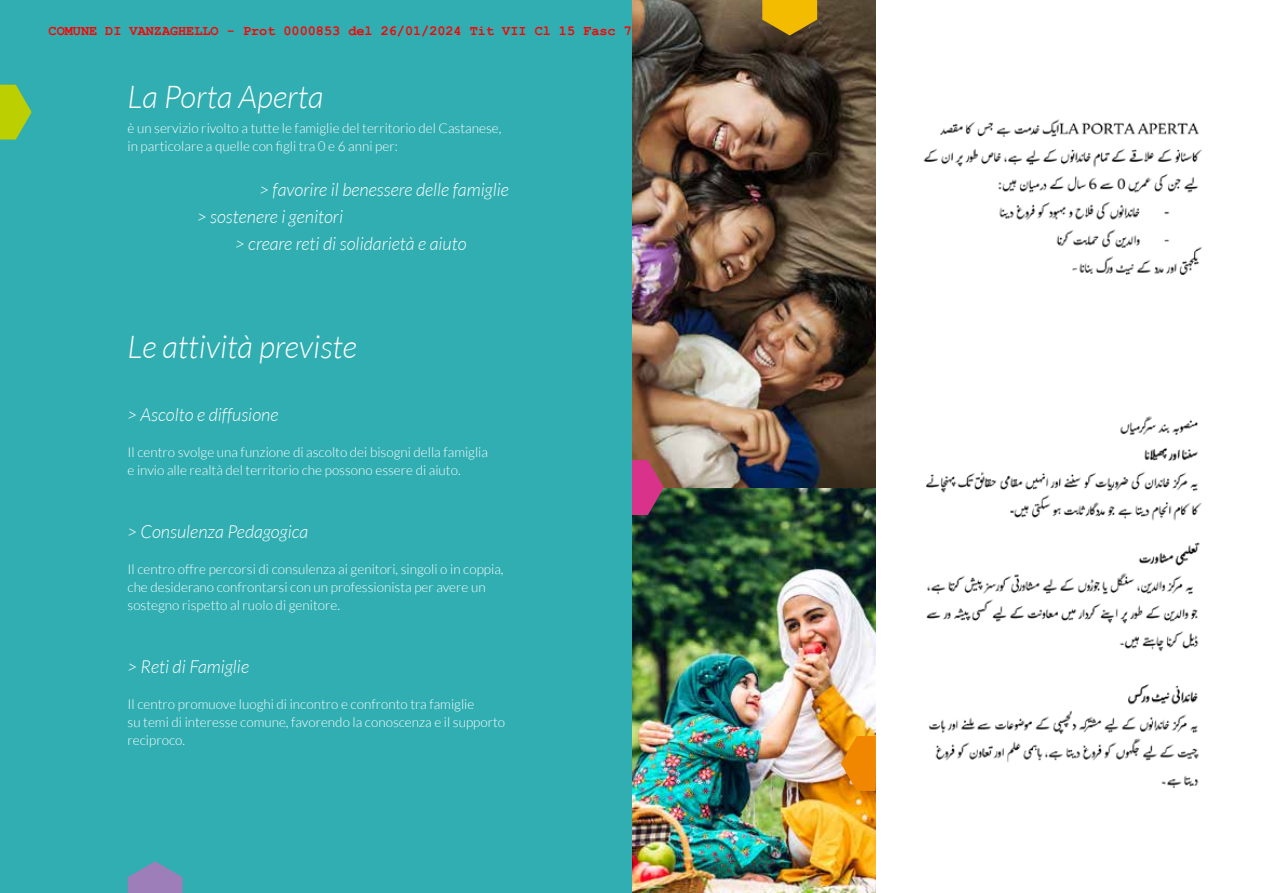
<style>
.page{position:relative;width:1263px;height:893px;background:#fff}
.page>*{position:absolute;margin:0;border:0;box-sizing:border-box;transform-origin:0 0}
.t1{font:italic 300 31.5px "Lato";color:#fff}
.t2{font:italic 300 18px "Lato";color:#fff}
.t3{font:300 13.5px/18px "Lato";color:#fff}
.t4{font:700 13.5px "Courier New";color:#f00}
</style>
<div class="page">
<img style="left:631px;top:0;width:245px;height:893px">
<svg style="left:841px;top:736px;width:35px;height:55px;background:#eb8707"></svg>
<svg style="left:631px;top:460px;width:33px;height:55px;background:#b13c74"></svg>
<div style="left:0;top:0;width:631px;height:893px;background:#30aeb2"></div>
<svg style="left:0;top:85px;width:32px;height:55px"></svg>
<svg style="left:128px;top:861px;width:55px;height:32px"></svg>
<svg style="left:762px;top:0;width:55px;height:35px;background:#cfa00a"></svg>
<img style="left:923px;top:119px;width:279px;height:156px">
<img style="left:926px;top:416px;width:276px;height:372px">
<p class="t4" style="left:49px;top:24px;width:585px">COMUNE DI VANZAGHELLO - Prot 0000853 del 26/01/2024 Tit VII Cl 15 Fasc 7</p>
<h1 class="t1" style="left:128px;top:79px;width:198px">La Porta Aperta</h1>
<p class="t3" style="left:128px;top:119px;width:375px">è un servizio rivolto a tutte le famiglie del territorio del Castanese, in particolare a quelle con figli tra 0 e 6 anni per:</p>
<h2 class="t2" style="left:260px;top:180px;width:251px">&gt; favorire il benessere delle famiglie</h2>
<h2 class="t2" style="left:197px;top:207px;width:148px">&gt; sostenere i genitori</h2>
<h2 class="t2" style="left:235px;top:234px;width:233px">&gt; creare reti di solidarietà e aiuto</h2>
<h1 class="t1" style="left:128px;top:330px;width:231px">Le attività previste</h1>
<h2 class="t2" style="left:128px;top:405px;width:153px">&gt; Ascolto e diffusione</h2>
<p class="t3" style="left:128px;top:443px;width:362px">Il centro svolge una funzione di ascolto dei bisogni della famiglia e invio alle realtà del territorio che possono essere di aiuto.</p>
<h2 class="t2" style="left:128px;top:522px;width:182px">&gt; Consulenza Pedagogica</h2>
<p class="t3" style="left:128px;top:560px;width:377px">Il centro offre percorsi di consulenza ai genitori, singoli o in coppia, che desiderano confrontarsi con un professionista per avere un sostegno rispetto al ruolo di genitore.</p>
<h2 class="t2" style="left:128px;top:657px;width:123px">&gt; Reti di Famiglie</h2>
<p class="t3" style="left:128px;top:695px;width:379px">Il centro promuove luoghi di incontro e confronto tra famiglie<br>su temi di interesse comune, favorendo la conoscenza e il supporto reciproco.</p>
</div>
